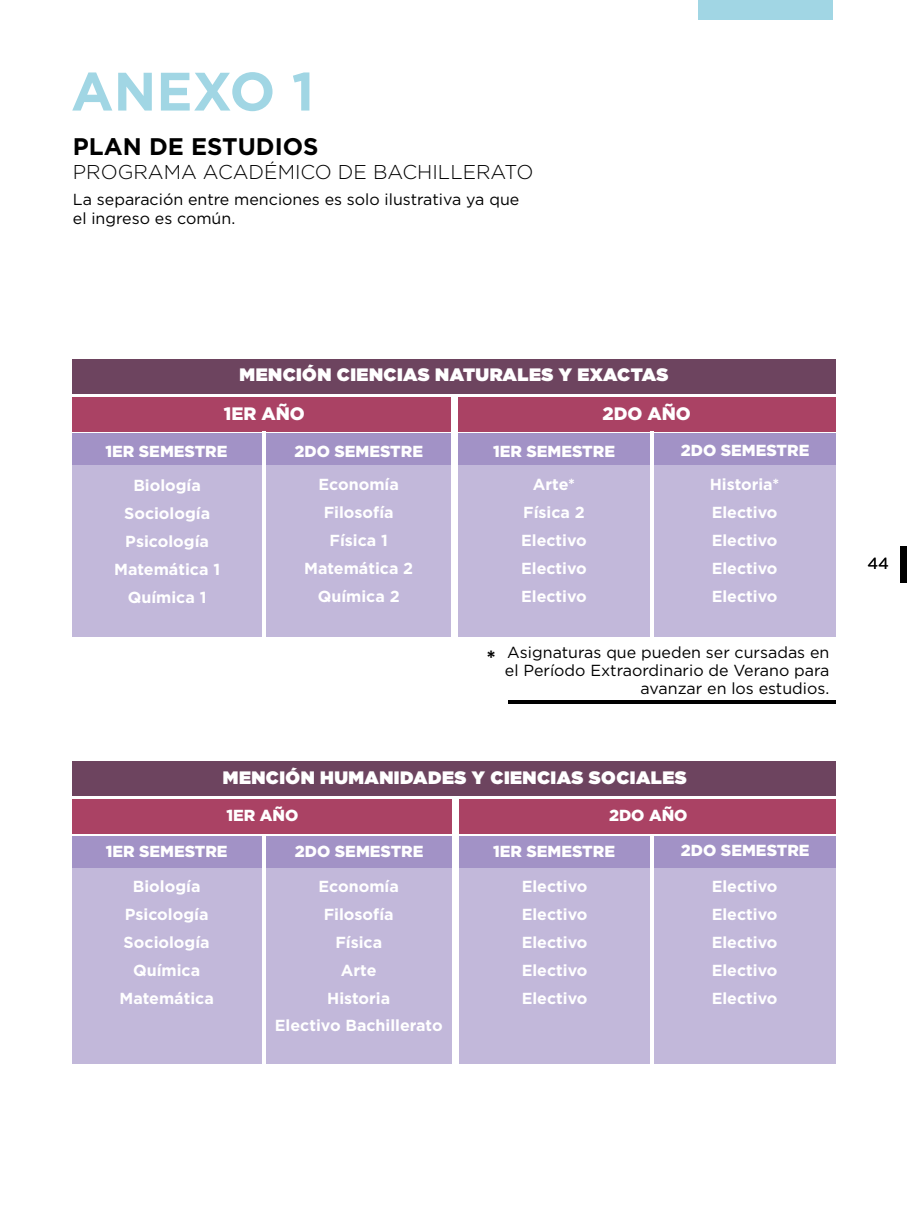
<style>
.page{position:relative;width:908px;height:1219px;background:#fff}
.page>*{position:absolute;margin:0;border:0;box-sizing:border-box;transform-origin:0 0}
.t1{font:700 54px "Gotham";color:#a1d6e4}
.t2{font:700 24px "Gotham";color:#000}
.t3{font:700 22px "Gotham";color:#000}
.t4{font:300 20px "Gotham";color:#000}
.t5{font:900 18px "Gotham";letter-spacing:.025em;color:#fff}
.t6{font:900 18px "Gotham";color:#fff}
.t7{font:700 16px/28px "Gotham";color:#fff;text-align:center}
.t8{font:16px/18px "Gotham";color:#000;text-align:right}
.t9{font:900 16px "Gotham";color:#fff}
</style>
<div class="page">
<div style="left:900px;top:546px;width:6px;height:36px;background:#000"></div>
<div style="left:697px;top:0;width:135px;height:19px;background:#a1d6e4"></div>
<div style="left:72px;top:434px;width:763px;height:31px;background:#a292c6"></div>
<div style="left:72px;top:465px;width:763px;height:171px;background:#c2b8da"></div>
<div style="left:72px;top:359px;width:763px;height:34px;background:#6d445f"></div>
<div style="left:72px;top:397px;width:763px;height:34px;background:#aa4264"></div>
<div style="left:451px;top:397px;width:7px;height:239px;background:#fff"></div>
<hr style="left:650px;top:431px;width:3px;height:205px;background:#fff">
<div style="left:72px;top:836px;width:763px;height:31px;background:#a292c6"></div>
<div style="left:72px;top:867px;width:763px;height:197px;background:#c2b8da"></div>
<div style="left:72px;top:761px;width:763px;height:34px;background:#6d445f"></div>
<div style="left:72px;top:799px;width:763px;height:34px;background:#aa4264"></div>
<div style="left:452px;top:799px;width:6px;height:265px;background:#fff"></div>
<hr style="left:262px;top:431px;width:3px;height:205px;background:#fff">
<hr style="left:262px;top:836px;width:3px;height:228px;background:#fff">
<hr style="left:650px;top:836px;width:3px;height:228px;background:#fff">
<hr style="left:507px;top:700px;width:328px;height:3px;background:#000">
<h1 class="t1" style="left:71px;top:60px;width:245px">ANEXO 1</h1>
<h2 class="t2" style="left:73px;top:133px;width:247px">PLAN DE ESTUDIOS</h2>
<p class="t4" style="left:73px;top:159px;width:462px">PROGRAMA ACADÉMICO DE BACHILLERATO</p>
<p class="t8" style="left:73px;top:189px;width:447px;line-height:19.2px;text-align:left">La separación entre menciones es solo ilustrativa ya que el ingreso es común.</p>
<p class="t5" style="left:239px;top:362px;width:430px">MENCIÓN CIENCIAS NATURALES Y EXACTAS</p>
<p class="t6" style="left:224px;top:401px;width:82px">1ER AÑO</p>
<p class="t6" style="left:602px;top:401px;width:90px">2DO AÑO</p>
<p class="t9" style="left:493px;top:440px;width:123px">1ER SEMESTRE</p>
<p class="t9" style="left:680px;top:439px;width:130px">2DO SEMESTRE</p>
<p class="t7" style="left:304px;top:469px;width:111px">Economía<br>Filosofía<br>Física 1<br>Matemática 2<br>Química 2</p>
<p class="t7" style="left:709px;top:469px;width:71px;text-align:justify">Historia* Electivo Electivo Electivo Electivo</p>
<p class="t9" style="left:105px;top:440px;width:123px">1ER SEMESTRE</p>
<p class="t9" style="left:294px;top:440px;width:130px">2DO SEMESTRE</p>
<p class="t7" style="left:114px;top:471px;width:107px">Biología<br>Sociología<br>Psicología<br>Matemática 1<br>Química 1</p>
<p class="t7" style="left:521px;top:470px;width:67px">Arte*<br>Física 2<br>Electivo<br>Electivo<br>Electivo</p>
<h3 class="t3" style="left:486px;top:645px;width:11px">*</h3>
<p class="t8" style="left:504px;top:643px;width:326px">Asignaturas que pueden ser cursadas en el Período Extraordinario de Verano para avanzar en los estudios.</p>
<p class="t5" style="left:223px;top:764px;width:465px">MENCIÓN HUMANIDADES Y CIENCIAS SOCIALES</p>
<p class="t9" style="left:226px;top:804px;width:73px">1ER AÑO</p>
<p class="t9" style="left:608px;top:804px;width:80px">2DO AÑO</p>
<p class="t9" style="left:493px;top:840px;width:123px">1ER SEMESTRE</p>
<p class="t9" style="left:680px;top:840px;width:130px">2DO SEMESTRE</p>
<p class="t7" style="left:275px;top:872px;width:169px">Economía<br>Filosofía<br>Física<br>Arte<br>Historia<br>Electivo Bachillerato</p>
<p class="t7" style="left:711px;top:872px;width:67px;text-align:justify">Electivo Electivo Electivo Electivo Electivo</p>
<p class="t9" style="left:106px;top:840px;width:123px">1ER SEMESTRE</p>
<p class="t9" style="left:295px;top:840px;width:130px">2DO SEMESTRE</p>
<p class="t7" style="left:119px;top:872px;width:96px">Biología<br>Psicología<br>Sociología<br>Química<br>Matemática</p>
<p class="t7" style="left:521px;top:872px;width:67px;text-align:justify">Electivo Electivo Electivo Electivo Electivo</p>
<p class="t8" style="left:867px;top:554px;width:23px">44</p>
</div>
